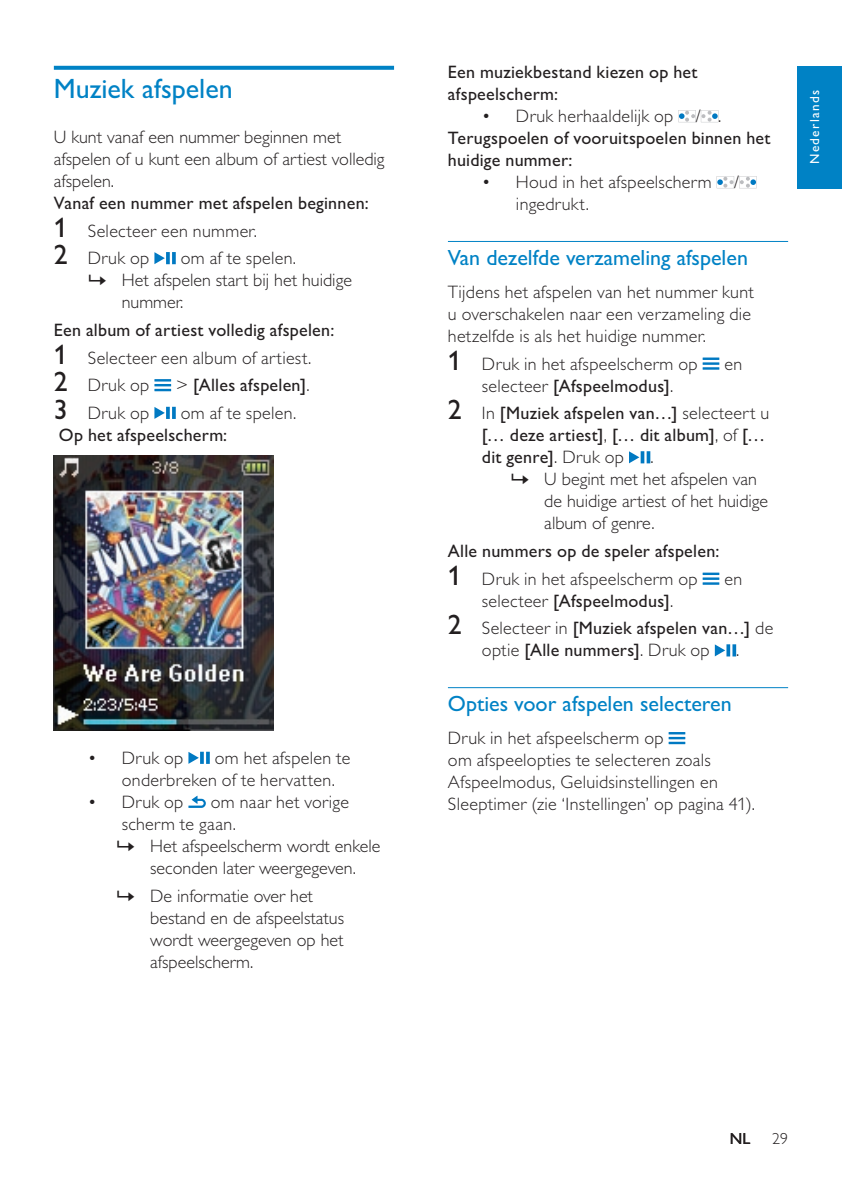
<style>
.page{position:relative;width:842px;height:1191px;background:#fff}
.page>*{position:absolute;margin:0;border:0;box-sizing:border-box;transform-origin:0 0}
.t1{font:28px "Gill Sans Alt One WGL";color:#0082c5}
.t2{font:22px "Gill Sans Alt One WGL";color:#0082c5}
.t3{font:18px/22px "Gill Sans Alt One WGL Light";letter-spacing:.015em;color:#231f20}
.t4{font:18px/22px "Gill Sans Alt One WGL";letter-spacing:.015em;color:#231f20}
.t5{font:16px "Gill Sans Alt One WGL Light";color:#231f20}
.t6{font:16px "Gill Sans Alt One WGL";color:#231f20}
.t7{font:13.2px "Gill Sans Alt One WGL";letter-spacing:.1em;color:#fff}
.s1{font-family:"Gill Sans Alt One WGL";font-size:28px}
.s2{font-family:"Gill Sans Alt One WGL Light"}
.s3{font-size:28px}
</style>
<div class="page">
<hr style="left:448px;top:241px;width:340px;height:1px;background:#0082c5">
<hr style="left:448px;top:687px;width:340px;height:1px;background:#0082c5">
<svg style="left:678px;top:110px;width:40px;height:12px"></svg>
<svg style="left:717px;top:176px;width:40px;height:12px"></svg>
<hr style="left:703px;top:367px;width:16px;height:3px;background:#0079c2">
<hr style="left:703px;top:362px;width:16px;height:3px;background:#0079c2">
<hr style="left:703px;top:357px;width:16px;height:3px;background:#0079c2">
<svg style="left:629px;top:451px;width:21px;height:12px"></svg>
<hr style="left:703px;top:582px;width:16px;height:3px;background:#0079c2">
<hr style="left:703px;top:577px;width:16px;height:3px;background:#0079c2">
<hr style="left:703px;top:572px;width:16px;height:3px;background:#0079c2">
<svg style="left:715px;top:644px;width:10px;height:12px"></svg>
<svg style="left:732px;top:644px;width:4px;height:12px"></svg>
<svg style="left:726px;top:644px;width:4px;height:12px"></svg>
<hr style="left:669px;top:741px;width:16px;height:3px;background:#0079c2">
<svg style="left:669px;top:732px;width:16px;height:7px"></svg>
<svg style="left:54px;top:66px;width:340px;height:4px"></svg>
<svg style="left:154px;top:252px;width:11px;height:12px"></svg>
<svg style="left:172px;top:252px;width:4px;height:12px"></svg>
<svg style="left:166px;top:252px;width:4px;height:12px"></svg>
<svg style="left:154px;top:379px;width:17px;height:12px"></svg>
<svg style="left:154px;top:407px;width:11px;height:12px"></svg>
<svg style="left:172px;top:407px;width:4px;height:12px"></svg>
<svg style="left:166px;top:407px;width:4px;height:12px"></svg>
<img style="left:54px;top:456px;width:220px;height:274px">
<svg style="left:188px;top:752px;width:11px;height:12px"></svg>
<svg style="left:206px;top:751px;width:4px;height:13px"></svg>
<svg style="left:200px;top:751px;width:4px;height:13px"></svg>
<svg style="left:188px;top:795px;width:18px;height:13px"></svg>
<div style="left:797px;top:66px;width:45px;height:122px;background:#0082c5"></div>
<h1 class="t1" style="left:54px;top:77px;width:180px">Muziek afspelen</h1>
<p class="t3" style="left:54px;top:127px;width:332px">U kunt vanaf een nummer beginnen met afspelen of u kunt een album of artiest volledig afspelen.</p>
<p class="t4" style="left:54px;top:193px;width:316px">Vanaf een nummer met afspelen beginnen:</p>
<p class="t3" style="left:54px;top:218px;width:205px;line-height:27.6px"><span class="s1">1</span> Selecteer een nummer.<br><span class="s1">2</span> Druk op</p>
<p class="t3" style="left:122px;top:248px;width:232px;text-indent:59px">om af te spelen.<br>Het afspelen start bij het huidige nummer.</p>
<p class="t4" style="left:54px;top:320px;width:282px">Een album of artiest volledig afspelen:</p>
<p class="t3" style="left:54px;top:345px;width:259px;line-height:27.6px"><span class="s1">1</span> Selecteer een album of artiest.<br><span class="s1">2</span> Druk op</p>
<p class="t4" style="left:176px;top:375px;width:135px"><span class="s2">&gt;</span> [Alles afspelen]<span class="s2">.</span></p>
<p class="t3" style="left:54px;top:403px;width:97px"><span class="s1">3</span> Druk op</p>
<p class="t3" style="left:181px;top:403px;width:117px">om af te spelen.</p>
<p class="t4" style="left:59px;top:425px;width:170px">Op het afspeelscherm:</p>
<p class="t3" style="left:122px;top:748px;width:230px;text-indent:93px">om het afspelen te onderbreken of te hervatten.</p>
<p class="t3" style="left:88px;top:792px;width:97px">• Druk op</p>
<p class="t3" style="left:88px;top:748px;width:97px">• Druk op</p>
<p class="t3" style="left:122px;top:792px;width:229px;text-indent:89px">om naar het vorige scherm te gaan.</p>
<p class="t3" style="left:150px;top:836px;width:232px">Het afspeelscherm wordt enkele seconden later weergegeven.</p>
<p class="t3" style="left:150px;top:886px;width:195px">De informatie over het bestand en de afspeelstatus wordt weergegeven op het afspeelscherm.</p>
<p class="t4" style="left:448px;top:63px;width:251px">Een muziekbestand kiezen op het afspeelscherm:</p>
<p class="t3" style="left:482px;top:107px;width:241px">• Druk herhaaldelijk op / .</p>
<p class="t4" style="left:448px;top:129px;width:324px">Terugspoelen of vooruitspoelen binnen het huidige nummer:</p>
<p class="t3" style="left:482px;top:173px;width:231px">• Houd in het afspeelscherm</p>
<p class="t3" style="left:734px;top:173px;width:7px">/</p>
<p class="t3" style="left:516px;top:195px;width:74px">ingedrukt.</p>
<p class="t2" style="left:448px;top:248px;width:302px">Van dezelfde verzameling afspelen</p>
<p class="t3" style="left:448px;top:282px;width:307px">Tijdens het afspelen van het nummer kunt u overschakelen naar een verzameling die hetzelfde is als het huidige nummer.</p>
<p class="t3" style="left:448px;top:354px;width:251px"><span class="s1">1</span> Druk in het afspeelscherm op</p>
<p class="t3" style="left:724px;top:354px;width:19px">en</p>
<p class="t4" style="left:448px;top:373px;width:323px;line-height:27.6px;text-indent:34px"><span class="s2">selecteer</span> [Afspeelmodus]<span class="s2">.<br></span><span class="s3">2</span> <span class="s2">In</span> [Muziek afspelen van…] <span class="s2">selecteert u</span></p>
<p class="t4" style="left:482px;top:426px;width:285px">[… deze artiest]<span class="s2">,</span> [… dit album]<span class="s2">, of</span> [… dit genre]<span class="s2">. Druk op</span></p>
<p class="t3" style="left:544px;top:448px;width:225px;text-indent:106px">.<br>U begint met het afspelen van de huidige artiest of het huidige album of genre.</p>
<p class="t4" style="left:448px;top:541px;width:273px">Alle nummers op de speler afspelen:</p>
<p class="t3" style="left:448px;top:569px;width:251px"><span class="s1">1</span> Druk in het afspeelscherm op</p>
<p class="t3" style="left:724px;top:569px;width:19px">en</p>
<p class="t4" style="left:448px;top:588px;width:327px;line-height:27.6px;text-indent:34px"><span class="s2">selecteer</span> [Afspeelmodus]<span class="s2">.<br></span><span class="s3">2</span> <span class="s2">Selecteer in</span> [Muziek afspelen van…] <span class="s2">de</span></p>
<p class="t4" style="left:482px;top:641px;width:229px"><span class="s2">optie</span> [Alle nummers]<span class="s2">. Druk op</span></p>
<p class="t3" style="left:736px;top:641px;width:5px">.</p>
<p class="t2" style="left:448px;top:694px;width:285px">Opties voor afspelen selecteren</p>
<p class="t3" style="left:448px;top:728px;width:309px">Druk in het afspeelscherm op<br>om afspeelopties te selecteren zoals Afspeelmodus, Geluidsinstellingen en Sleeptimer (zie ‘Instellingen’ op pagina 41).</p>
<p class="t7" style="left:809px;top:164px;width:75px;rotate:-90deg">Nederlands</p>
<p class="t6" style="left:730px;top:1132px;width:22px">NL</p>
<p class="t5" style="left:772px;top:1132px;width:17px">29</p>
</div>
